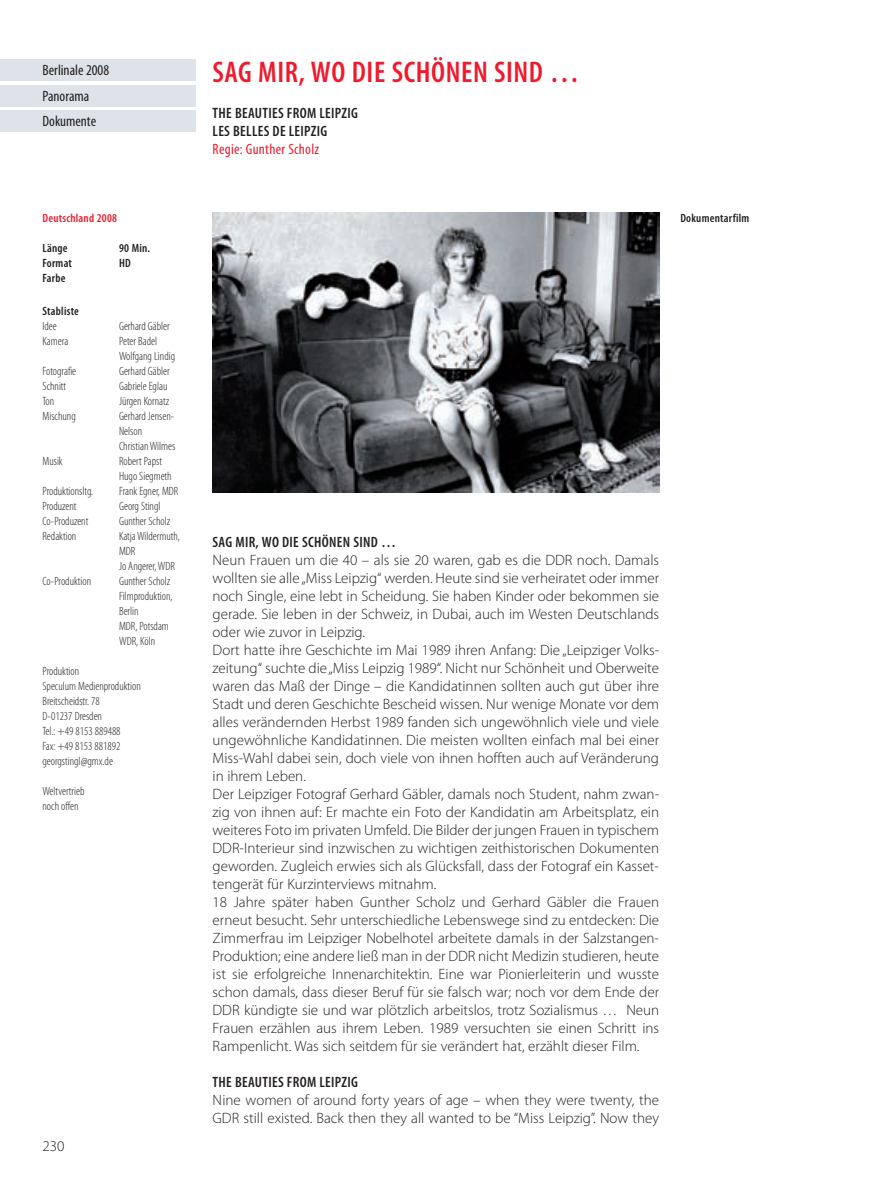
<style>
.page{position:relative;width:893px;height:1191px;background:#fff}
.page>*{position:absolute;margin:0;border:0;box-sizing:border-box;transform-origin:0 0}
.t1{font:600 condensed 30px "Myriad Pro";letter-spacing:.02em;color:#ee1b2d}
.t2{font:300 15px/18px "Myriad Pro";color:#231f20}
.t3{font:600 condensed 15px/18px "Myriad Pro";letter-spacing:.02em;color:#231f20}
.t4{font:condensed 15px/25.5px "Myriad Pro";color:#231f20}
.t5{font:condensed 15px "Myriad Pro";letter-spacing:.02em;color:#ee1b2d}
.t6{font:300 condensed 12px/15px "Myriad Pro";color:#231f20}
.t7{font:600 condensed 12px "Myriad Pro";letter-spacing:.02em;color:#231f20}
.t8{font:600 condensed 12px "Myriad Pro";letter-spacing:.02em;color:#ee1b2d}
</style>
<div class="page">
<svg style="left:0;top:59px;width:660px;height:434px"></svg>
<p class="t4" style="left:43px;top:57px;width:68px">Berlinale 2008<br>Panorama<br>Dokumente</p>
<p class="t8" style="left:43px;top:214px;width:76px">Deutschland 2008</p>
<p class="t7" style="left:43px;top:244px;width:27px">Länge</p>
<p class="t7" style="left:119px;top:244px;width:33px">90 Min.</p>
<p class="t7" style="left:43px;top:259px;width:31px">Format</p>
<p class="t7" style="left:119px;top:259px;width:13px">HD</p>
<p class="t7" style="left:43px;top:274px;width:24px">Farbe</p>
<p class="t7" style="left:43px;top:307px;width:38px">Stabliste</p>
<p class="t6" style="left:43px;top:319px;width:16px">Idee</p>
<p class="t6" style="left:119px;top:319px;width:52px">Gerhard Gäbler</p>
<p class="t6" style="left:43px;top:334px;width:27px">Kamera</p>
<p class="t6" style="left:119px;top:334px;width:58px">Peter Badel<br>Wolfgang Lindig</p>
<p class="t6" style="left:43px;top:364px;width:35px">Fotografie</p>
<p class="t6" style="left:119px;top:364px;width:52px">Gerhard Gäbler</p>
<p class="t6" style="left:43px;top:379px;width:25px">Schnitt</p>
<p class="t6" style="left:119px;top:379px;width:50px">Gabriele Eglau</p>
<p class="t6" style="left:43px;top:394px;width:13px">Ton</p>
<p class="t6" style="left:119px;top:394px;width:52px">Jürgen Kornatz</p>
<p class="t6" style="left:43px;top:409px;width:35px">Mischung</p>
<p class="t6" style="left:119px;top:409px;width:58px">Gerhard Jensen-<br>Nelson<br>Christian Wilmes</p>
<p class="t6" style="left:43px;top:454px;width:22px">Musik</p>
<p class="t6" style="left:119px;top:454px;width:54px">Robert Papst<br>Hugo Siegmeth</p>
<p class="t6" style="left:43px;top:484px;width:52px">Produktionsltg.</p>
<p class="t6" style="left:119px;top:484px;width:61px">Frank Egner, MDR</p>
<p class="t6" style="left:43px;top:499px;width:35px">Produzent</p>
<p class="t6" style="left:119px;top:499px;width:43px">Georg Stingl</p>
<p class="t6" style="left:43px;top:514px;width:47px">Co-Produzent</p>
<p class="t6" style="left:119px;top:514px;width:53px">Gunther Scholz</p>
<p class="t6" style="left:43px;top:529px;width:35px">Redaktion</p>
<p class="t6" style="left:119px;top:529px;width:62px">Katja Wildermuth,<br>MDR<br>Jo Angerer, WDR</p>
<p class="t6" style="left:43px;top:574px;width:50px">Co-Produktion</p>
<p class="t6" style="left:119px;top:574px;width:55px">Gunther Scholz<br>Filmproduktion,<br>Berlin<br>MDR, Potsdam<br>WDR, Köln</p>
<p class="t6" style="left:43px;top:664px;width:100px">Produktion<br>Speculum Medienproduktion<br>Breitscheidstr. 78<br>D-01237 Dresden<br>Tel.: +49 8153 889488<br>Fax: +49 8153 881892 georgstingl@gmx.de</p>
<p class="t6" style="left:43px;top:784px;width:44px">Weltvertrieb noch offen</p>
<p class="t2" style="left:43px;top:1138px;width:23px">230</p>
<h1 class="t1" style="left:213px;top:62px;width:368px">SAG MIR, WO DIE SCHÖNEN SIND …</h1>
<p class="t3" style="left:213px;top:105px;width:147px">THE BEAUTIES FROM LEIPZIG<br>LES BELLES DE LEIPZIG</p>
<p class="t5" style="left:213px;top:140px;width:108px">Regie: Gunther Scholz</p>
<p class="t7" style="left:680px;top:214px;width:70px">Dokumentarfilm</p>
<p class="t3" style="left:213px;top:534px;width:185px">SAG MIR, WO DIE SCHÖNEN SIND …</p>
<p class="t2" style="left:213px;top:552px;width:448px">Neun Frauen um die 40 – als sie 20 waren, gab es die DDR noch. Damals wollten sie alle „Miss Leipzig“ werden. Heute sind sie verheiratet oder immer noch Single, eine lebt in Scheidung. Sie haben Kinder oder bekommen sie gerade. Sie leben in der Schweiz, in Dubai, auch im Westen Deutschlands oder wie zuvor in Leipzig.<br>Dort hatte ihre Geschichte im Mai 1989 ihren Anfang: Die „Leipziger Volks - zei tung“ suchte die „Miss Leipzig 1989“. Nicht nur Schönheit und Oberweite waren das Maß der Dinge – die Kandidatinnen sollten auch gut über ihre Stadt und deren Geschichte Bescheid wissen. Nur wenige Monate vor dem alles verändernden Herbst 1989 fanden sich ungewöhnlich viele und viele ungewöhnliche Kandidatinnen. Die meisten wollten einfach mal bei einer Miss-Wahl dabei sein, doch viele von ihnen hofften auch auf Veränderung in ihrem Leben.<br>Der Leipziger Fotograf Gerhard Gäbler, damals noch Student, nahm zwan&shy;zig von ihnen auf: Er machte ein Foto der Kandidatin am Arbeitsplatz, ein weiteres Foto im privaten Umfeld. Die Bilder der jungen Frauen in typischem DDR-Interieur sind inzwischen zu wichtigen zeithistorischen Doku men ten geworden. Zugleich erwies sich als Glücksfall, dass der Fotograf ein Kasset - ten gerät für Kurzinterviews mitnahm.<br>18 Jahre später haben Gunther Scholz und Gerhard Gäbler die Frauen erneut besucht. Sehr unterschiedliche Lebenswege sind zu entdecken: Die Zimmerfrau im Leipziger Nobelhotel arbeitete damals in der Salzstangen-Produktion; eine andere ließ man in der DDR nicht Medizin studieren, heute ist sie erfolgreiche Innenarchitektin. Eine war Pionierleiterin und wusste schon damals, dass dieser Beruf für sie falsch war; noch vor dem Ende der DDR kündigte sie und war plötzlich arbeitslos, trotz Sozialismus … Neun Frauen erzählen aus ihrem Leben. 1989 versuchten sie einen Schritt ins Rampenlicht. Was sich seitdem für sie verändert hat, erzählt dieser Film.</p>
<p class="t3" style="left:213px;top:1074px;width:147px">THE BEAUTIES FROM LEIPZIG</p>
<p class="t2" style="left:213px;top:1092px;width:448px">Nine women of around forty years of age – when they were twenty, the<br>GDR still existed. Back then they all wanted to be “Miss Leipzig”. Now they</p>
</div>
